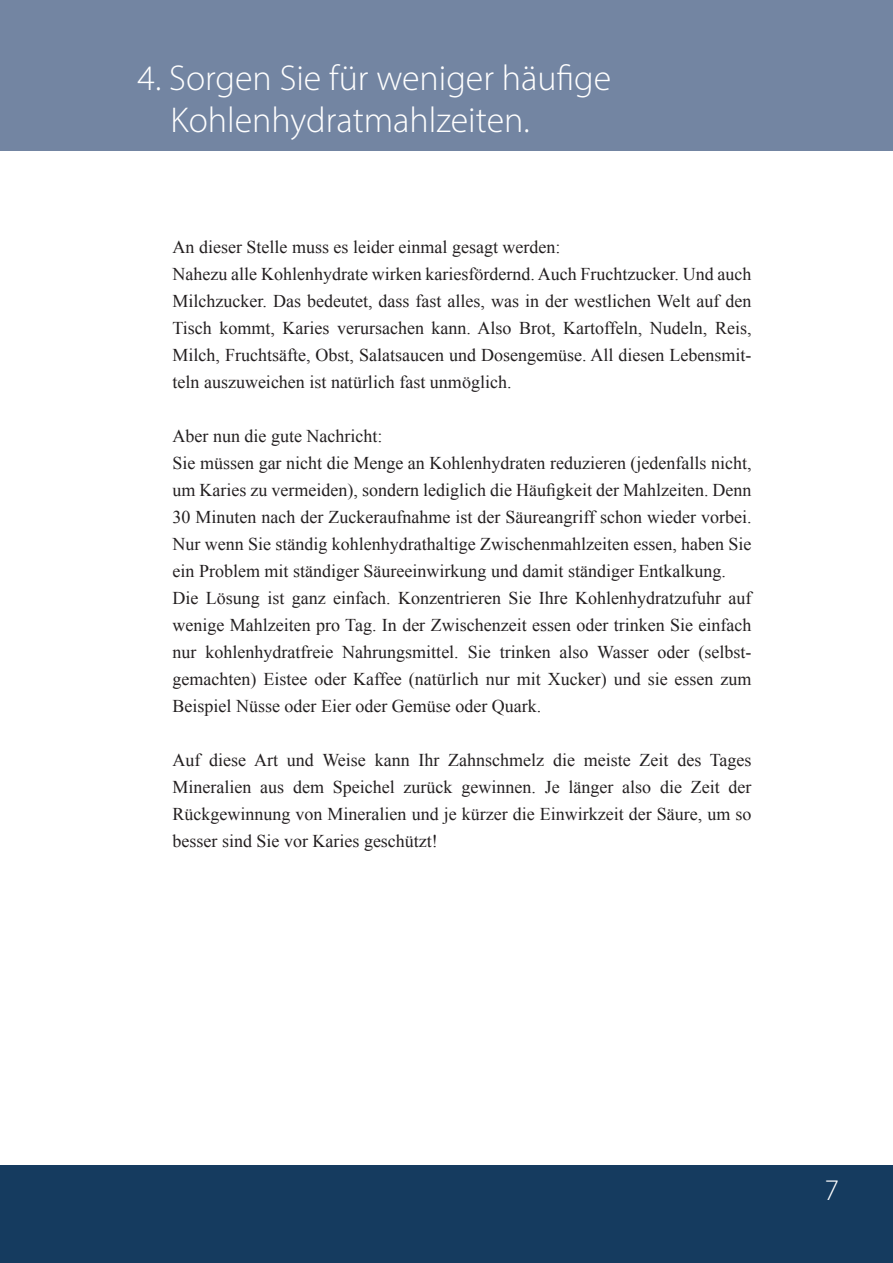
<style>
.page{position:relative;width:893px;height:1263px;background:#fff}
.page>*{position:absolute;margin:0;border:0;box-sizing:border-box;transform-origin:0 0}
.t1{font:300 36px "Myriad Pro";color:#fff}
.t2{font:300 30px "Myriad Pro";color:#fff}
.t3{font:18px/27px "Times New Roman";color:#231f20;text-align:justify}
</style>
<div class="page">
<div style="left:0;top:1165px;width:893px;height:98px;background:#153b5f"></div>
<div style="left:0;top:0;width:893px;height:150px;background:#7385a2"></div>
<p class="t1" style="left:137px;top:56px;width:475px">4. Sorgen Sie für weniger häufige</p>
<p class="t1" style="left:170px;top:98px;width:361px">Kohlenhydratmahlzeiten.</p>
<p class="t3" style="left:172px;top:233px;width:389px">An dieser Stelle muss es leider einmal gesagt werden:</p>
<p class="t3" style="left:172px;top:260px;width:581px">Nahezu alle Kohlenhydrate wirken kariesfördernd. Auch Fruchtzucker. Und auch Milchzucker. Das bedeutet, dass fast alles, was in der westlichen Welt auf den Tisch kommt, Karies verursachen kann. Also Brot, Kartoffeln, Nudeln, Reis, Milch, Fruchtsäfte, Obst, Salatsaucen und Dosengemüse. All diesen Lebensmit&shy;teln auszuweichen ist natürlich fast unmöglich.</p>
<p class="t3" style="left:172px;top:422px;width:211px">Aber nun die gute Nachricht:</p>
<p class="t3" style="left:172px;top:449px;width:581px">Sie müssen gar nicht die Menge an Kohlenhydraten reduzieren (jedenfalls nicht, um Karies zu vermeiden), sondern lediglich die Häufigkeit der Mahlzeiten. Denn 30 Minuten nach der Zuckeraufnahme ist der Säureangriff schon wieder vorbei.<br>Nur wenn Sie ständig kohlenhydrathaltige Zwischenmahlzeiten essen, haben Sie ein Problem mit ständiger Säureeinwirkung und damit ständiger Entkalkung.</p>
<p class="t3" style="left:172px;top:584px;width:581px">Die Lösung ist ganz einfach. Konzentrieren Sie Ihre Kohlenhydratzufuhr auf wenige Mahlzeiten pro Tag. In der Zwischenzeit essen oder trinken Sie einfach nur kohlenhydratfreie Nahrungsmittel. Sie trinken also Wasser oder (selbst&shy;gemachten) Eistee oder Kaffee (natürlich nur mit Xucker) und sie essen zum Beispiel Nüsse oder Eier oder Gemüse oder Quark.</p>
<p class="t3" style="left:172px;top:746px;width:581px">Auf diese Art und Weise kann Ihr Zahnschmelz die meiste Zeit des Tages Mineralien aus dem Speichel zurück gewinnen. Je länger also die Zeit der Rückgewinnung von Mineralien und je kürzer die Einwirkzeit der Säure, um so besser sind Sie vor Karies geschützt!</p>
<p class="t2" style="left:824px;top:1171px;width:16px">7</p>
</div>
